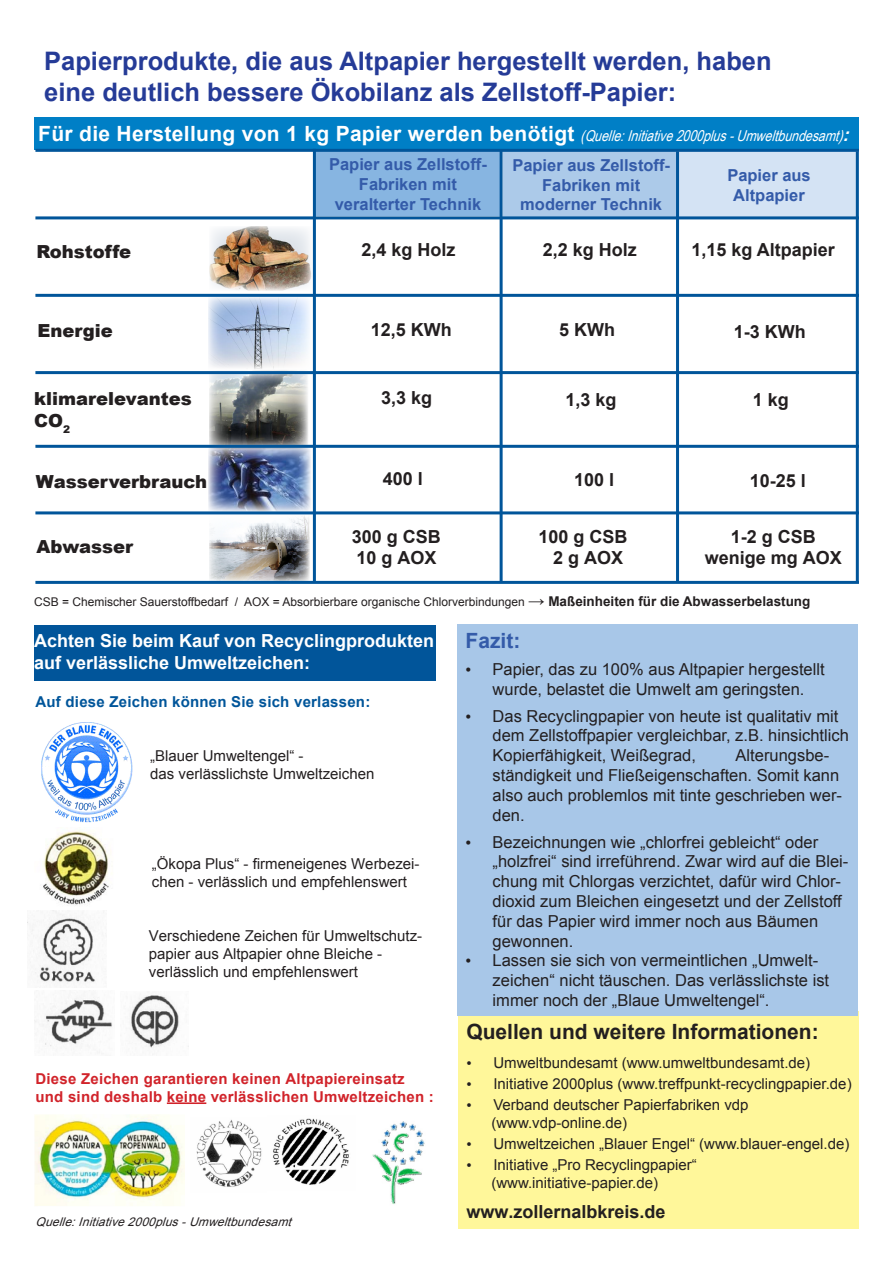
<style>
.page{position:relative;width:893px;height:1263px;background:#fff}
.page>*{position:absolute;margin:0;border:0;box-sizing:border-box;transform-origin:0 0}
.t1{font:700 25.5px/30.6px "Arial";color:#253b97}
.t2{font:700 21px "Arial";color:#fff}
.t3{font:700 21px "Arial";color:#231f20}
.t4{font:700 21px "Arial";color:#345ba9}
.t5{font:700 18px "Arial";color:#231f20}
.t6{font:700 18px/21.6px "Arial";color:#fff}
.t7{font:900 18px/21.6px "Arial";color:#231f20}
.t8{font:16.5px/19.8px "Arial";color:#231f20}
.t9{font:700 16.5px/19.8px "Arial";color:#345ba9;text-align:center}
.t10{font:15px/18px "Arial";color:#231f20}
.t11{font:700 15px/18px "Arial";letter-spacing:.015em;color:#d1232a}
.t12{font:700 15px "Arial";letter-spacing:.015em;color:#01559a}
.t13{font:12px "Arial";color:#231f20}
.t14{font:italic 12px "Arial";color:#231f20}
.s1{font-family:"Arial Narrow";font-weight:400;font-style:italic;font-size:15px}
.s2{font-style:italic;font-size:18px}
.s3{font-weight:700;font-size:16.5px}
.s4{font-weight:700;font-size:13.5px}
.s5{font-family:"Times New Roman"}
</style>
<div class="page">
<img style="left:41px;top:722px;width:92px;height:101px">
<img style="left:208px;top:448px;width:103px;height:63px">
<img style="left:208px;top:297px;width:102px;height:72px">
<img style="left:209px;top:370px;width:99px;height:79px">
<img style="left:209px;top:516px;width:101px;height:65px">
<div style="left:28px;top:528px;width:197px;height:36px;background:#fff"></div>
<svg style="left:208px;top:464px;width:62px;height:35px;background:#47547b"></svg>
<svg style="left:35px;top:374px;width:234px;height:68px"></svg>
<div style="left:34px;top:117px;width:825px;height:33px;background:#007fc6"></div>
<div style="left:314px;top:151px;width:187px;height:65px;background:#87b5e1"></div>
<div style="left:679px;top:151px;width:180px;height:67px;background:#d4e3f4"></div>
<div style="left:503px;top:151px;width:176px;height:67px;background:#accae9"></div>
<hr style="left:35px;top:294px;width:824px;height:3px;background:#01559a">
<hr style="left:35px;top:371px;width:824px;height:3px;background:#01559a">
<hr style="left:35px;top:445px;width:824px;height:3px;background:#01559a">
<hr style="left:35px;top:511px;width:824px;height:3px;background:#01559a">
<hr style="left:35px;top:581px;width:824px;height:3px;background:#01559a">
<hr style="left:35px;top:216px;width:824px;height:3px;background:#01559a">
<hr style="left:35px;top:149px;width:824px;height:3px;background:#01559a">
<hr style="left:313px;top:149px;width:3px;height:433px;background:#01559a">
<hr style="left:500px;top:150px;width:3px;height:432px;background:#01559a">
<hr style="left:676px;top:151px;width:3px;height:431px;background:#01559a">
<hr style="left:856px;top:151px;width:3px;height:432px;background:#01559a">
<img style="left:209px;top:226px;width:102px;height:65px">
<div style="left:34px;top:625px;width:402px;height:55px;background:#01559a"></div>
<hr style="left:167px;top:1102px;width:39px;height:2px;background:#d1232a">
<img style="left:30px;top:910px;width:66px;height:74px">
<img style="left:34px;top:997px;width:78px;height:56px">
<img style="left:131px;top:995px;width:58px;height:60px">
<img style="left:35px;top:1115px;width:149px;height:91px">
<img style="left:196px;top:1119px;width:66px;height:68px">
<img style="left:273px;top:1118px;width:76px;height:67px">
<img style="left:372px;top:1121px;width:53px;height:83px">
<img style="left:43px;top:831px;width:66px;height:74px">
<div style="left:458px;top:1011px;width:400px;height:218px;background:#fff79a"></div>
<div style="left:457px;top:624px;width:400px;height:391px;background:#a8c7e8"></div>
<p class="t1" style="left:44px;top:47px;width:729px">Papierprodukte, die aus Altpapier hergestellt werden, haben eine deutlich bessere Ökobilanz als Zellstoff-Papier:</p>
<p class="t2" style="left:38px;top:120px;width:819px">F ü r d i e H e r s t e l l u n g v o n 1 k g P a p i e r w e r d e n b e n ö t i g t <span class="s1">(Quelle:Initiative2000plus-Umweltbundesamt)</span><span class="s2">:</span></p>
<p class="t9" style="left:329px;top:155px;width:159px">Papier aus Zellstoff-<br>Fabriken mit</p>
<p class="t9" style="left:335px;top:194px;width:148px">veralterter Technik</p>
<p class="t9" style="left:512px;top:156px;width:159px">Papier aus Zellstoff-<br>Fabriken mit</p>
<p class="t9" style="left:520px;top:195px;width:143px">moderner Technik</p>
<p class="t9" style="left:727px;top:166px;width:85px">Papier aus</p>
<p class="t9" style="left:733px;top:185px;width:73px">Altpapier</p>
<p class="t7" style="left:36px;top:240px;width:96px">Rohstoffe</p>
<p class="t5" style="left:361px;top:237px;width:96px">2,4 kg Holz</p>
<p class="t5" style="left:543px;top:237px;width:96px">2,2 kg Holz</p>
<p class="t5" style="left:691px;top:237px;width:145px">1,15 kg Altpapier</p>
<p class="t7" style="left:37px;top:319px;width:77px">Energie</p>
<p class="t5" style="left:371px;top:318px;width:83px">12,5 KWh</p>
<p class="t5" style="left:559px;top:318px;width:57px">5 KWh</p>
<p class="t5" style="left:734px;top:320px;width:74px">1-3 KWh</p>
<p class="t7" style="left:34px;top:387px;width:159px">klimarelevantes<br>CO<sub>2</sub></p>
<p class="t5" style="left:381px;top:386px;width:53px">3,3 kg</p>
<p class="t5" style="left:566px;top:388px;width:53px">1,3 kg</p>
<p class="t5" style="left:753px;top:388px;width:38px">1 kg</p>
<p class="t7" style="left:36px;top:470px;width:173px">Wasserverbrauch</p>
<p class="t5" style="left:383px;top:467px;width:42px">400 l</p>
<p class="t5" style="left:574px;top:468px;width:42px">100 l</p>
<p class="t5" style="left:750px;top:468px;width:58px">10-25 l</p>
<p class="t7" style="left:36px;top:535px;width:98px">Abwasser</p>
<p class="t5" style="left:352px;top:524px;width:91px">300 g CSB</p>
<p class="t5" style="left:356px;top:546px;width:82px">10 g AOX</p>
<p class="t5" style="left:538px;top:524px;width:91px">100 g CSB</p>
<p class="t5" style="left:553px;top:546px;width:72px">2 g AOX</p>
<p class="t5" style="left:731px;top:524px;width:87px">1-2 g CSB</p>
<p class="t5" style="left:705px;top:546px;width:139px">wenige mg AOX</p>
<p class="t13" style="left:34px;top:594px;width:778px">CSB = Chemischer Sauerstoffbedarf / AOX = Absorbierbare organische Chlorverbindungen <span class="s3">→</span> <span class="s4">Maßeinheiten für die Abwasserbelastung</span></p>
<p class="t6" style="left:34px;top:631px;width:402px">Achten Sie beim Kauf von Recyclingprodukten auf verlässliche Umweltzeichen:</p>
<p class="t12" style="left:36px;top:692px;width:336px">Auf diese Zeichen können Sie sich verlassen:</p>
<p class="t4" style="left:466px;top:627px;width:56px">Fazit:</p>
<p class="t8" style="left:466px;top:659px;width:361px;text-align:center"><span class="s5">•</span> Papier, das zu 100% aus Altpapier hergestellt wurde, belastet die Umwelt am geringsten.</p>
<p class="t8" style="left:493px;top:706px;width:358px;text-indent:-27px"><span class="s5">•</span> Das Recyclingpapier von heute ist qualitativ mit dem Zellstoffpapier vergleichbar, z.B. hinsichtlich<br>Kopierfähigkeit, Weißegrad,</p>
<p class="t8" style="left:493px;top:746px;width:351px;text-indent:243px">Alterungsbe&shy;ständigkeit und Fließeigenschaften. Somit kann also auch problemlos mit tinte geschrieben wer&shy;den.</p>
<p class="t8" style="left:493px;top:832px;width:357px;text-indent:-27px"><span class="s5">•</span> Bezeichnungen wie „chlorfrei gebleicht“ oder „holzfrei“ sind irreführend. Zwar wird auf die Blei&shy;chung mit Chlorgas verzichtet, dafür wird Chlor&shy;dioxid zum Bleichen eingesetzt und der Zellstoff für das Papier wird immer noch aus Bäumen gewonnen.</p>
<p class="t8" style="left:493px;top:951px;width:338px;text-indent:-27px"><span class="s5">•</span> Lassen sie sich von vermeintlichen „Umwelt&shy;zeichen“ nicht täuschen. Das verlässlichste ist immer noch der „Blaue Umweltengel“.</p>
<p class="t10" style="left:150px;top:747px;width:155px">„Blauer Umweltengel“ -</p>
<p class="t10" style="left:150px;top:765px;width:226px">das verlässlichste Umweltzeichen</p>
<p class="t10" style="left:152px;top:855px;width:269px">„Ökopa Plus“ - firmeneigenes Werbezei&shy;chen - verlässlich und empfehlenswert</p>
<p class="t10" style="left:149px;top:927px;width:275px">Verschiedene Zeichen für Umweltschutz&shy;papier aus Altpapier ohne Bleiche -</p>
<p class="t10" style="left:149px;top:963px;width:211px">verlässlich und empfehlenswert</p>
<p class="t11" style="left:36px;top:1070px;width:400px">Diese Zeichen garantieren keinen Altpapiereinsatz und sind deshalb keine verlässlichen Umweltzeichen :</p>
<p class="t14" style="left:36px;top:1214px;width:262px">Quelle:Initiative2000plus-Umweltbundesamt</p>
<p class="t3" style="left:466px;top:1018px;width:354px">Quellen und weitere Informationen:</p>
<p class="t10" style="left:466px;top:1053px;width:345px"><span class="s5">•</span> Umweltbundesamt (www.umweltbundesamt.de)</p>
<p class="t10" style="left:466px;top:1074px;width:387px"><span class="s5">•</span> Initiative 2000plus (www.treffpunkt-recyclingpapier.de)</p>
<p class="t10" style="left:466px;top:1095px;width:284px"><span class="s5">•</span> Verband deutscher Papierfabriken vdp</p>
<p class="t10" style="left:491px;top:1113px;width:137px">(www.vdp-online.de)</p>
<p class="t10" style="left:466px;top:1134px;width:384px"><span class="s5">•</span> Umweltzeichen „Blauer Engel“ (www.blauer-engel.de)</p>
<p class="t10" style="left:466px;top:1155px;width:232px"><span class="s5">•</span> Initiative „Pro Recyclingpapier“</p>
<p class="t10" style="left:491px;top:1173px;width:168px">(www.initiative-papier.de)</p>
<p class="t5" style="left:466px;top:1199px;width:201px">www.zollernalbkreis.de</p>
</div>
